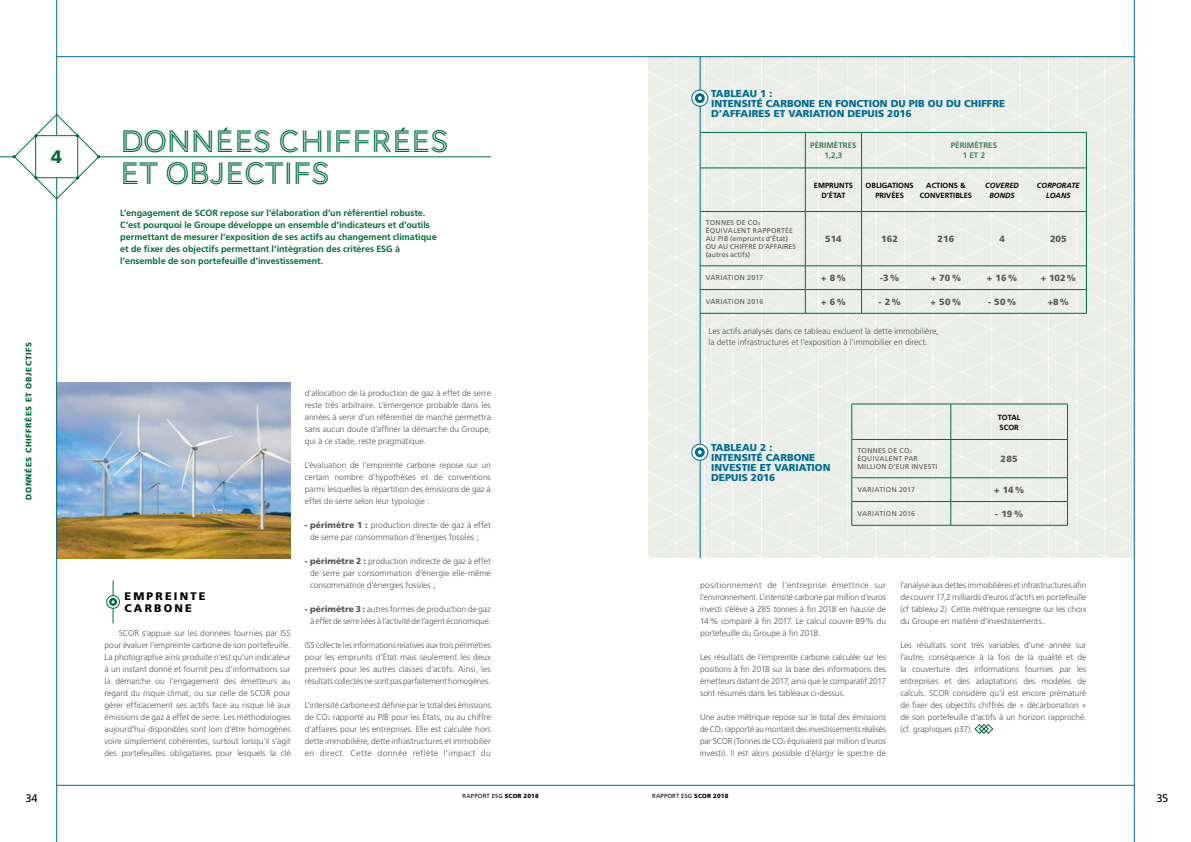
<style>
.page{position:relative;width:1191px;height:842px;background:#fff}
.page>*{position:absolute;margin:0;border:0;box-sizing:border-box;transform-origin:0 0}
._01_T2_M_T{font:32px/32px "AW Conqueror Inline";letter-spacing:-.025em;color:#006c3b}
.t1{font:900 18px "Frutiger LT Std";color:#006c3b}
._04_T3_M_T{font:900 11px/12px "Frutiger LT Std";letter-spacing:.2em;color:#000}
.t2{font:11px "Frutiger LT Std";color:#000}
.t3{font:900 10px/10px "Frutiger LT Std";color:#006b8d}
._02_Chapo_RISK_MGNT{font:700 9px/12px "Frutiger LT Std";color:#006c3b}
.t4{font:900 9px "Frutiger LT Std";letter-spacing:.005em;color:#575756}
._03_Texte_ALINÉA{font:300 8.5px/12px "Frutiger LT Std";letter-spacing:-.01em;color:#575756;text-align:justify}
._03_Texte{font:300 8.5px/12px "Frutiger LT Std";letter-spacing:-.005em;color:#575756}
.t5{font:700 8px/10px "Frutiger LT Std";color:#3f8154;text-align:center}
._07_Onglet_Gauche_M{font:900 8px "Frutiger LT Std";letter-spacing:.075em;color:#006c3b}
.t6{font:700 7.5px/10px "Frutiger LT Std";color:#000;text-align:center}
.t7{font:italic 700 7.5px "Frutiger LT Std";color:#000}
.t8{font:7px/8px "Frutiger LT Std";letter-spacing:.03em;color:#575756}
.t9{font:6px "Frutiger LT Std";letter-spacing:.025em;color:#000}
.s1{font-weight:900}
.s2{font-size:5px}
.s3{font-size:4.1px}
</style>
<div class="page">
<img style="left:58px;top:383px;width:233px;height:175px">
<hr style="left:57px;top:0;width:1px;height:842px;background:#006b8d">
<hr style="left:1134px;top:0;width:1px;height:842px;background:#006b8d">
<hr style="left:57px;top:785px;width:1077px;height:1px;background:#006b8d">
<hr style="left:57px;top:57px;width:1077px;height:1px;background:#006b8d">
<svg style="left:974px;top:724px;width:19px;height:10px"></svg>
<hr style="left:113px;top:580px;width:1px;height:43px;background:#006c3b">
<svg style="left:107px;top:595px;width:12px;height:13px"></svg>
<div style="left:106px;top:595px;width:14px;height:13px;border:1px solid #006c3b;border-radius:50%"></div>
<div style="left:109px;top:598px;width:8px;height:8px;border:2px solid #006c3b;border-radius:50%"></div>
<svg style="left:648px;top:56px;width:487px;height:503px;background:#e6eae5"></svg>
<hr style="left:0;top:157px;width:491px;height:1px;background:#006c3b">
<svg style="left:13px;top:114px;width:87px;height:85px"></svg>
<p class="t1" style="left:51px;top:146px;width:13px">4</p>
<p class="_07_Onglet_Gauche_M" style="left:24px;top:500px;width:160px;rotate:-90deg">DONNÉES CHIFFRÉES ET OBJECTIFS</p>
<p class="_01_T2_M_T" style="left:120px;top:127px;width:331px">DONNÉES CHIFFRÉES<br>ET OBJECTIFS</p>
<p class="_02_Chapo_RISK_MGNT" style="left:120px;top:207px;width:318px">L’engagement de SCOR repose sur l’élaboration d’un référentiel robuste.<br>C’est pourquoi le Groupe développe un ensemble d’indicateurs et d’outils permettant de mesurer l’exposition de ses actifs au changement climatique et de fixer des objectifs permettant l’intégration des critères ESG à l’ensemble de son portefeuille d’investissement.</p>
<p class="_04_T3_M_T" style="left:124px;top:590px;width:83px">EMPREINTE<br>CARBONE</p>
<p class="_03_Texte_ALINÉA" style="left:105px;top:627px;width:188px;text-indent:14px">SCOR s’appuie sur les données fournies par ISS pour évaluer l’empreinte carbone de son portefeuille.<br>La photographie ainsi produite n’est qu’un indicateur à un instant donné et fournit peu d’informations sur la démarche ou l’engagement des émetteurs au regard du risque climat, ou sur celle de SCOR pour gérer efficacement ses actifs face au risque lié aux émissions de gaz à effet de serre. Les méthodologies aujourd’hui disponibles sont loin d’être homogènes voire simplement cohérentes, surtout lorsqu’il s’agit des portefeuilles obligataires pour lesquels la clé</p>
<p class="_03_Texte_ALINÉA" style="left:305px;top:387px;width:188px">d’allocation de la production de gaz à effet de serre reste très arbitraire. L’émergence probable dans les années à venir d’un référentiel de marché permettra sans aucun doute d’affiner la démarche du Groupe, qui à ce stade, reste pragmatique.</p>
<p class="_03_Texte_ALINÉA" style="left:305px;top:459px;width:188px">L’évaluation de l’empreinte carbone repose sur un certain nombre d’hypothèses et de conventions parmi lesquelles la répartition des émissions de gaz à effet de serre selon leur typologie :</p>
<p class="_03_Texte" style="left:310px;top:519px;width:182px;text-indent:-5px"><span class="s1">- périmètre 1 :</span> production directe de gaz à effet de serre par consommation d’énergies fossiles ;</p>
<p class="_03_Texte" style="left:310px;top:555px;width:182px;text-align:justify;text-indent:-5px"><span class="s1">- périmètre 2 :</span> production indirecte de gaz à effet de serre par consommation d’énergie elle-même consommatrice d’énergies fossiles ;</p>
<p class="_03_Texte" style="left:305px;top:603px;width:188px;text-align:right"><span class="s1">- périmètre 3 :</span> autres formes de production de gaz à effet de serre liées à l’activité de l’agent économique.</p>
<p class="_03_Texte_ALINÉA" style="left:305px;top:639px;width:188px">ISS collecte les informations relatives aux trois périmètres pour les emprunts d’État mais seulement les deux premiers pour les autres classes d’actifs. Ainsi, les résultats collectés ne sont pas parfaitement homogènes.</p>
<p class="_03_Texte_ALINÉA" style="left:305px;top:699px;width:188px">L’intensité carbone est définie par le total des émissions de CO<span class="s2">2</span> rapporté au PIB pour les États, ou au chiffre d’affaires pour les entreprises. Elle est calculée hors dette immobilière, dette infrastructures et immobilier en direct. Cette donnée reflète l’impact du</p>
<p class="t3" style="left:711px;top:88px;width:296px">TABLEAU 1 :<br>INTENSITÉ CARBONE EN FONCTION DU PIB OU DU CHIFFRE<br>D’AFFAIRES ET VARIATION DEPUIS 2016</p>
<p class="t5" style="left:810px;top:140px;width:48px">PÉRIMÈTRES<br>1,2,3</p>
<p class="t5" style="left:951px;top:140px;width:48px">PÉRIMÈTRES<br>1 ET 2</p>
<p class="t6" style="left:814px;top:180px;width:41px">EMPRUNTS<br>D’ÉTAT</p>
<p class="t6" style="left:865px;top:180px;width:50px">OBLIGATIONS<br>PRIVÉES</p>
<p class="t6" style="left:919px;top:180px;width:54px">ACTIONS &amp;<br>CONVERTIBLES</p>
<p class="t7" style="left:985px;top:181px;width:35px">COVERED</p>
<p class="t7" style="left:989px;top:191px;width:27px">BONDS</p>
<p class="t7" style="left:1037px;top:181px;width:44px">CORPORATE</p>
<p class="t7" style="left:1046px;top:191px;width:26px">LOANS</p>
<p class="t8" style="left:705px;top:219px;width:92px">TONNES DE CO<span class="s3">2<br></span>ÉQUIVALENT RAPPORTÉE<br>AU PIB (emprunts d’État)<br>OU AU CHIFFRE D’AFFAIRES (autres actifs)</p>
<p class="t4" style="left:825px;top:233px;width:18px">514</p>
<p class="t4" style="left:881px;top:233px;width:18px">162</p>
<p class="t4" style="left:937px;top:233px;width:18px">216</p>
<p class="t4" style="left:999px;top:233px;width:7px">4</p>
<p class="t4" style="left:1050px;top:233px;width:18px">205</p>
<p class="t8" style="left:705px;top:274px;width:59px">VARIATION 2017</p>
<p class="t4" style="left:821px;top:272px;width:26px">+ 8%</p>
<p class="t4" style="left:880px;top:272px;width:21px">-3%</p>
<p class="t4" style="left:930px;top:272px;width:32px">+ 70%</p>
<p class="t4" style="left:987px;top:272px;width:32px">+ 16%</p>
<p class="t4" style="left:1041px;top:272px;width:36px">+ 102%</p>
<p class="t8" style="left:705px;top:298px;width:59px">VARIATION 2016</p>
<p class="t4" style="left:821px;top:296px;width:26px">+ 6%</p>
<p class="t4" style="left:878px;top:296px;width:24px">- 2%</p>
<p class="t4" style="left:930px;top:296px;width:32px">+ 50%</p>
<p class="t4" style="left:988px;top:296px;width:30px">- 50%</p>
<p class="t4" style="left:1047px;top:296px;width:23px">+8%</p>
<p class="_03_Texte" style="left:708px;top:326px;width:231px;line-height:11px">Les actifs analysés dans ce tableau excluent la dette immobilière, la dette infrastructures et l’exposition à l’immobilier en direct.</p>
<p class="t3" style="left:711px;top:442px;width:121px">TABLEAU 2 :<br>INTENSITÉ CARBONE<br>INVESTIE ET VARIATION<br>DEPUIS 2016</p>
<p class="t6" style="left:997px;top:412px;width:24px;text-align:left">TOTAL<br>SCOR</p>
<p class="t8" style="left:857px;top:447px;width:82px">TONNES DE CO<span class="s3">2<br></span>ÉQUIVALENT PAR<br>MILLION D’EUR INVESTI</p>
<p class="t4" style="left:1000px;top:453px;width:19px">285</p>
<p class="t8" style="left:857px;top:486px;width:59px">VARIATION 2017</p>
<p class="t4" style="left:994px;top:484px;width:32px">+ 14%</p>
<p class="t8" style="left:857px;top:510px;width:59px">VARIATION 2016</p>
<p class="t4" style="left:995px;top:508px;width:29px">- 19%</p>
<p class="_03_Texte_ALINÉA" style="left:700px;top:579px;width:188px">positionnement de l’entreprise émettrice sur l’environnement. L’intensité carbone par million d’euros investi s’élève à 285 tonnes à fin 2018 en hausse de 14% comparé à fin 2017. Le calcul couvre 89% du portefeuille du Groupe à fin 2018.</p>
<p class="_03_Texte_ALINÉA" style="left:700px;top:651px;width:188px">Les résultats de l’empreinte carbone calculée sur les positions à fin 2018 sur la base des informations des émetteurs datant de 2017, ainsi que le comparatif 2017 sont résumés dans les tableaux ci-dessus.</p>
<p class="_03_Texte_ALINÉA" style="left:700px;top:711px;width:188px">Une autre métrique repose sur le total des émissions de CO<span class="s2">2</span> rapporté au montant des investissements réalisés par SCOR (Tonnes de CO<span class="s2">2</span> équivalent par million d’euros investi). Il est alors possible d’élargir le spectre de</p>
<p class="_03_Texte_ALINÉA" style="left:900px;top:579px;width:188px">l’analyse aux dettes immobilières et infrastructures afin de couvrir 17,2 milliards d’euros d’actifs en portefeuille (cf tableau 2). Cette métrique renseigne sur les choix du Groupe en matière d’investissements..</p>
<p class="_03_Texte_ALINÉA" style="left:900px;top:639px;width:188px">Les résultats sont très variables d’une année sur l’autre, conséquence à la fois de la qualité et de la couverture des informations fournies par les entreprises et des adaptations des modèles de calculs. SCOR considère qu’il est encore prématuré de fixer des objectifs chiffrés de « décarbonation » de son portefeuille d’actifs à un horizon rapproché. (cf. graphiques p37).</p>
<p class="t9" style="left:462px;top:793px;width:78px">RAPPORT ESG <span class="s1">SCOR 2018</span></p>
<p class="t9" style="left:652px;top:793px;width:78px">RAPPORT ESG <span class="s1">SCOR 2018</span></p>
<p class="t2" style="left:26px;top:792px;width:13px">34</p>
<p class="t2" style="left:1156px;top:792px;width:13px">35</p>
</div>
